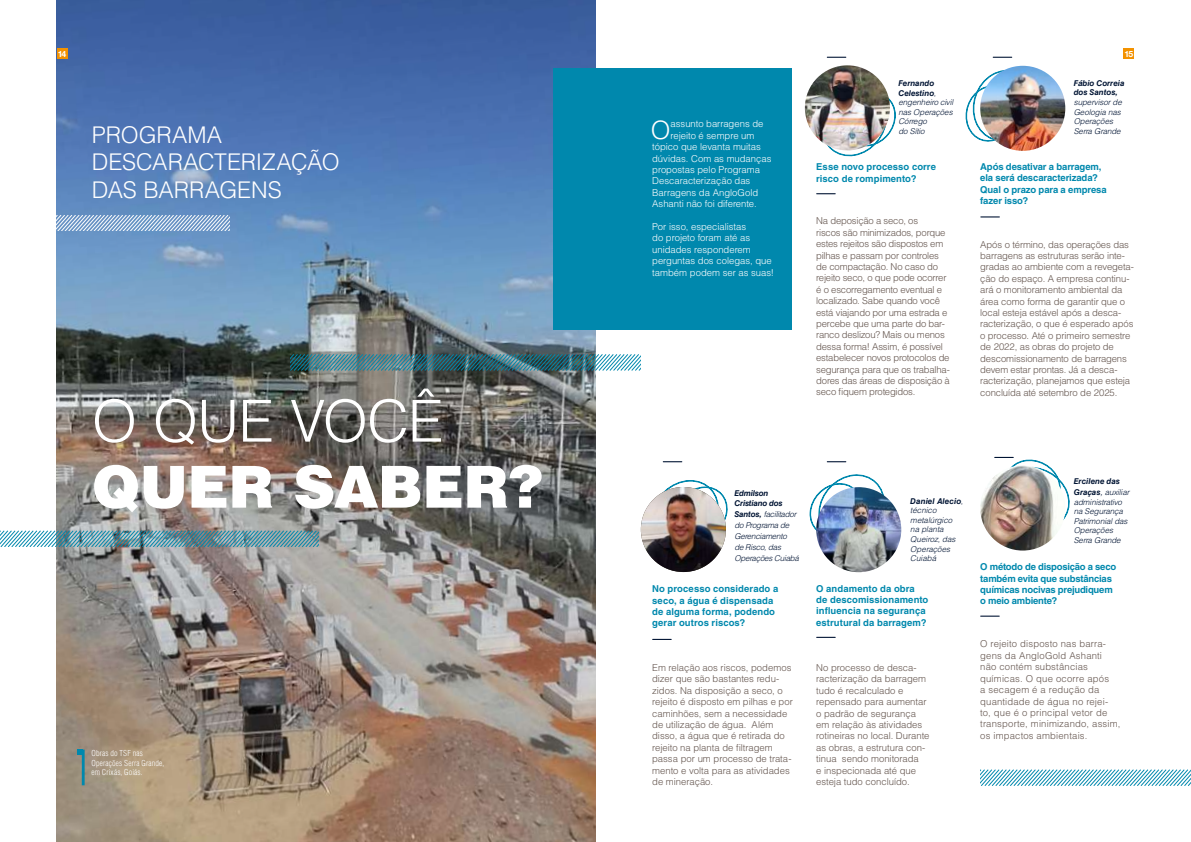
<style>
.page{position:relative;width:1191px;height:842px;background:#fff}
.page>*{position:absolute;margin:0;border:0;box-sizing:border-box;transform-origin:0 0}
.t1{font:900 58px "Helvetica LT Std";letter-spacing:-.015em;color:#fff}
.t2{font:300 58px "Helvetica LT Std";letter-spacing:-.02em;color:#fff}
.t3{font:300 25.3px "Helvetica LT Std";color:#fff}
.t4{font:300 23px/27.6px "Helvetica LT Std";letter-spacing:-.01em;color:#fff}
.t5{font:300 9.5px/11.4px "Helvetica LT Std";letter-spacing:-.01em;color:#63544d}
.t6{font:700 9.5px/11.4px "Helvetica LT Std";letter-spacing:.005em;color:#0088ad}
.t7{font:300 9.5px/11.4px "Helvetica LT Std";color:#fff}
.t8{font:300 9.5px/11.4px "Helvetica LT Std";letter-spacing:.015em;color:#63544d}
.t9{font:700 9.5px/11.4px "Helvetica LT Std";letter-spacing:-.025em;color:#0088ad}
.t10{font:700 8.6px "Helvetica Neue LT Pro";color:#fff}
.t11{font:italic 300 8px/9.6px "Helvetica LT Std";letter-spacing:-.01em;color:#001433}
.t12{font:300 condensed 8px/9.6px "Helvetica LT Std";letter-spacing:.025em;color:#fff}
.t13{font:italic 700 8px/9.6px "Helvetica LT Std";color:#001433}
.t14{font:italic 700 8px/9.6px "Helvetica LT Std";letter-spacing:-.02em;color:#001433}
.s1{font-weight:700}
.s2{font-weight:300;font-size:9.5px}
.s3{font-weight:300}
</style>
<div class="page">
<img style="left:57px;top:0;width:538px;height:842px">
<div style="left:553px;top:68px;width:238px;height:262px;background:#0088ad"></div>
<svg style="left:57px;top:215px;width:173px;height:16px"></svg>
<svg style="left:980px;top:216px;width:19px;height:1px"></svg>
<svg style="left:980px;top:616px;width:19px;height:1px"></svg>
<svg style="left:827px;top:461px;width:19px;height:1px"></svg>
<svg style="left:816px;top:637px;width:19px;height:1px"></svg>
<svg style="left:980px;top:770px;width:211px;height:15px"></svg>
<svg style="left:663px;top:461px;width:19px;height:1px"></svg>
<svg style="left:652px;top:639px;width:19px;height:1px"></svg>
<svg style="left:78px;top:749px;width:4px;height:6px"></svg>
<hr style="left:82px;top:749px;width:3px;height:36px;background:#0088ad">
<svg style="left:816px;top:193px;width:19px;height:1px"></svg>
<svg style="left:821px;top:86px;width:74px;height:71px"></svg>
<img style="left:805px;top:65px;width:85px;height:85px;border-radius:43px">
<svg style="left:649px;top:480px;width:79px;height:67px"></svg>
<img style="left:641px;top:487px;width:85px;height:85px;border-radius:43px">
<svg style="left:965px;top:66px;width:74px;height:80px"></svg>
<img style="left:980px;top:66px;width:85px;height:85px;border-radius:43px">
<svg style="left:809px;top:474px;width:77px;height:68px"></svg>
<img style="left:816px;top:487px;width:85px;height:85px;border-radius:43px">
<img style="left:980px;top:465px;width:85px;height:85px;border-radius:43px">
<img style="left:0;top:531px;width:318px;height:16px">
<svg style="left:827px;top:57px;width:19px;height:1px"></svg>
<svg style="left:992px;top:57px;width:20px;height:1px"></svg>
<img style="left:994px;top:457px;width:76px;height:77px">
<img style="left:290px;top:354px;width:351px;height:16px">
<div style="left:57px;top:48px;width:10px;height:11px;background:#f39200"></div>
<div style="left:1123px;top:48px;width:11px;height:11px;background:#f39200"></div>
<p class="t10" style="left:58px;top:48px;width:10px">14</p>
<p class="t10" style="left:1124px;top:48px;width:10px">15</p>
<h3 class="t4" style="left:92px;top:120px;width:249px">PROGRAMA<br>DESCARACTERIZAÇÃO<br>DAS BARRAGENS</h3>
<h1 class="t2" style="left:92px;top:385px;width:353px">O QUE VOCÊ</h1>
<h1 class="t1" style="left:92px;top:449px;width:453px">QUER SABER?</h1>
<p class="t12" style="left:91px;top:748px;width:74px">Obras do TSF nas<br>Operações Serra Grande, em Crixás, Goiás.</p>
<h2 class="t3" style="left:651px;top:114px;width:21px">O</h2>
<p class="t7" style="left:670px;top:118px;width:94px">assunto barragens de</p>
<p class="t7" style="left:670px;top:130px;width:85px">rejeito é sempre um</p>
<p class="t7" style="left:652px;top:141px;width:110px">tópico que levanta muitas</p>
<p class="t7" style="left:652px;top:152px;width:121px">dúvidas. Com as mudanças</p>
<p class="t7" style="left:652px;top:164px;width:109px">propostas pelo Programa</p>
<p class="t7" style="left:652px;top:175px;width:100px">Descaracterização das</p>
<p class="t7" style="left:652px;top:187px;width:108px">Barragens da AngloGold</p>
<p class="t7" style="left:652px;top:198px;width:106px">Ashanti não foi diferente.</p>
<p class="t7" style="left:652px;top:221px;width:123px">Por isso, especialistas<br>do projeto foram até as unidades responderem perguntas dos colegas, que também podem ser as suas!</p>
<p class="t11" style="left:898px;top:78px;width:56px"><span class="s1">Fernando<br>Celestino</span>, engenheiro civil nas Operações<br>Córrego<br>do Sítio</p>
<p class="t6" style="left:816px;top:161px;width:121px">Esse novo processo corre risco de rompimento?</p>
<p class="t5" style="left:816px;top:215px;width:135px">Na deposição a seco, os<br>riscos são minimizados, porque estes rejeitos são dispostos em pilhas e passam por controles de compactação. No caso do rejeito seco, o que pode ocorrer é o escorregamento eventual e localizado. Sabe quando você está viajando por uma estrada e percebe que uma parte do bar&shy;ranco deslizou? Mais ou menos dessa forma! Assim, é possível estabelecer novos protocolos de segurança para que os trabalha&shy;dores das áreas de disposição à seco fiquem protegidos.</p>
<p class="t13" style="left:1073px;top:78px;width:52px">Fábio Correia dos Santos,</p>
<p class="t11" style="left:1073px;top:97px;width:50px">supervisor de<br>Geologia nas<br>Operações<br>Serra Grande</p>
<p class="t6" style="left:980px;top:161px;width:128px">Após desativar a barragem, ela será descaracterizada?<br>Qual o prazo para a empresa fazer isso?</p>
<p class="t5" style="left:980px;top:238px;width:155px">Após o término, das operações das barragens as estruturas serão inte&shy;gradas ao ambiente com a revegeta&shy;ção do espaço. A empresa continu&shy;ará o monitoramento ambiental da área como forma de garantir que o local esteja estável após a desca&shy;racterização, o que é esperado após o processo. Até o primeiro semestre de 2022, as obras do projeto de descomissionamento de barragens devem estar prontas. Já a desca&shy;racterização, planejamos que esteja concluída até setembro de 2025.</p>
<p class="t14" style="left:734px;top:488px;width:50px">Edmilson<br>Cristiano dos</p>
<p class="t11" style="left:734px;top:508px;width:66px;line-height:11px"><span class="s1">Santos,</span> facilitador do Programa de<br>Gerenciamento<br>de Risco, das<br>Operações Cuiabá</p>
<p class="t6" style="left:652px;top:583px;width:128px">No processo considerado a seco, a água é dispensada de alguma forma, podendo gerar outros riscos?</p>
<p class="t5" style="left:652px;top:662px;width:142px">Em relação aos riscos, podemos dizer que são bastantes redu&shy;zidos. Na disposição a seco, o rejeito é disposto em pilhas e por caminhões, sem a necessidade de utilização de água. Além disso, a água que é retirada do rejeito na planta de filtragem passa por um processo de trata&shy;mento e volta para as atividades de mineração.</p>
<p class="t11" style="left:910px;top:496px;width:54px"><span class="s1">Daniel Alecio</span>, técnico metalúrgico na planta<br>Queiroz, das<br>Operações<br>Cuiabá</p>
<p class="t6" style="left:816px;top:582px;width:114px">O andamento da obra de descomissionamento influencia na segurança estrutural da barragem?</p>
<p class="t5" style="left:816px;top:662px;width:115px">No processo de desca&shy;racterização da barragem tudo é recalculado e repensado para aumentar o padrão de segurança em relação às atividades rotineiras no local. Durante as obras, a estrutura con&shy;tinua sendo monitorada<br>e inspecionada até que esteja tudo concluído.</p>
<p class="t13" style="left:1073px;top:476px;width:57px;line-height:11px">Ercilene das<br>Graças<span class="s2">,</span> <span class="s3">auxiliar</span></p>
<p class="t11" style="left:1073px;top:497px;width:55px">administrativo na Segurança<br>Patrimonial das<br>Operações<br>Serra Grande</p>
<p class="t9" style="left:980px;top:561px;width:138px">O método de disposição a seco também evita que substâncias químicas nocivas prejudiquem o meio ambiente?</p>
<p class="t8" style="left:980px;top:638px;width:142px">O rejeito disposto nas barra&shy;gens da AngloGold Ashanti não contém substâncias químicas. O que ocorre após<br>a secagem é a redução da quantidade de água no rejei&shy;to, que é o principal vetor de transporte, minimizando, assim, os impactos ambientais.</p>
</div>
